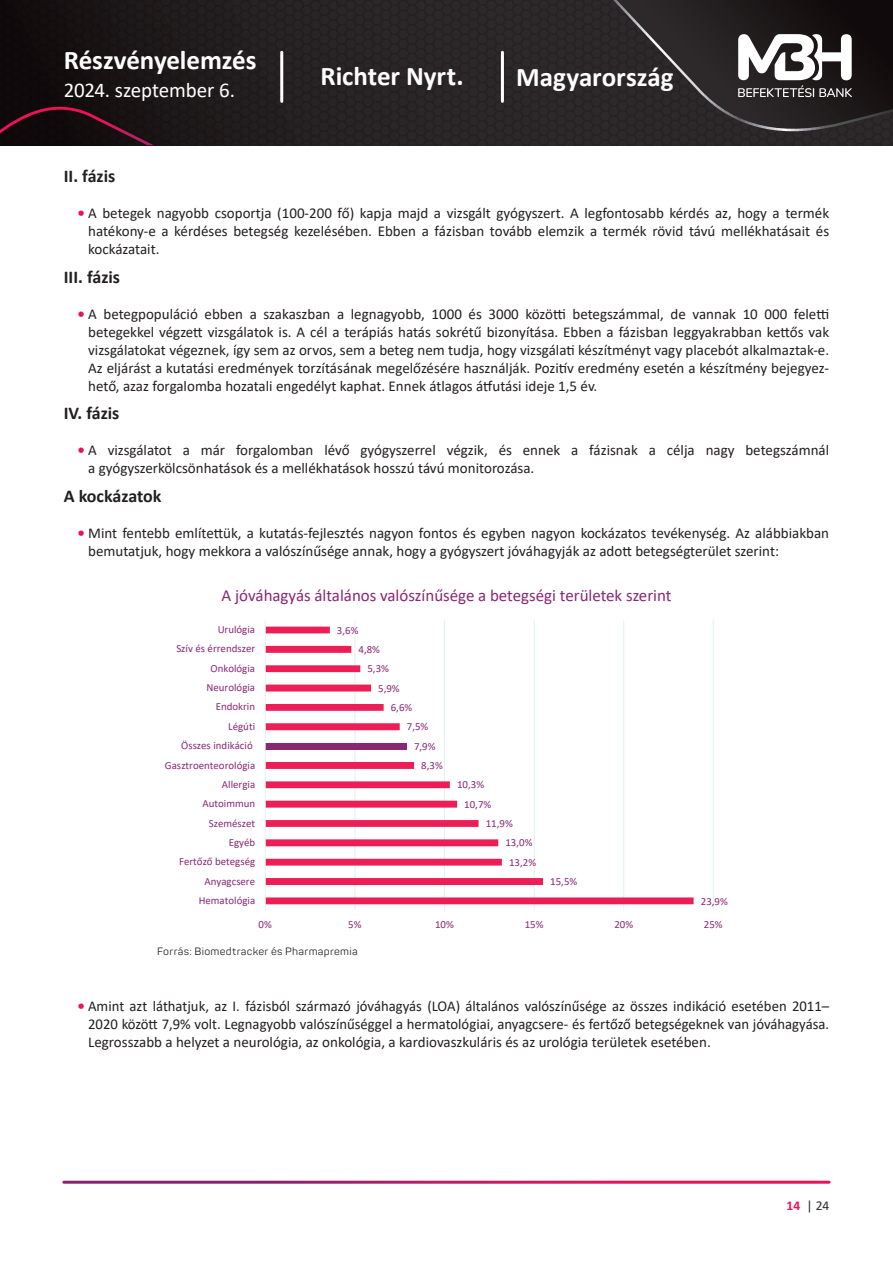
<style>
.page{position:relative;width:893px;height:1263px;background:#fff}
.page>*{position:absolute;margin:0;border:0;box-sizing:border-box;transform-origin:0 0}
.t1{font:700 27px "Calibri";letter-spacing:-.005em;color:#fff}
.t2{font:21px "Calibri";letter-spacing:-.01em;color:#fff}
.t3{font:700 18px "Calibri";color:#231f20}
.t4{font:16.95px "Calibri";color:#8a2774}
.t5{font:15px/18px "Calibri";color:#231f20;text-align:justify}
.t6{font:13.5px "Calibri";color:#2d292a}
.t7{font:10.8px "Calibri";color:#8a2774}
.t8{font:10.5px "Panton";letter-spacing:.025em;color:#231f20}
.s1{font-weight:700;color:#ed1255}
</style>
<div class="page">
<svg style="left:0;top:0;width:893px;height:146px;background:#231e1f"></svg>
<svg style="left:0;top:107px;width:154px;height:38px;background:#230d14"></svg>
<svg style="left:606px;top:0;width:287px;height:139px;background:#383435"></svg>
<hr style="left:280px;top:52px;width:3px;height:49px;background:#fff">
<hr style="left:501px;top:52px;width:3px;height:49px;background:#fff">
<hr style="left:354px;top:620px;width:1px;height:290px;background:#e1f2f2">
<hr style="left:444px;top:620px;width:1px;height:290px;background:#e1f2f2">
<hr style="left:534px;top:620px;width:1px;height:290px;background:#e1f2f2">
<hr style="left:623px;top:620px;width:1px;height:290px;background:#e1f2f2">
<hr style="left:713px;top:620px;width:1px;height:290px;background:#e1f2f2">
<svg style="left:266px;top:627px;width:428px;height:277px"></svg>
<hr style="left:265px;top:620px;width:1px;height:290px;background:#e1f2f2">
<h1 class="t1" style="left:64px;top:41px;width:194px">Részvényelemzés</h1>
<h2 class="t2" style="left:64px;top:76px;width:173px">2024. szeptember 6.</h2>
<h1 class="t1" style="left:321px;top:57px;width:145px">Richter Nyrt.</h1>
<h1 class="t1" style="left:516px;top:58px;width:159px">Magyarország</h1>
<p class="t3" style="left:64px;top:163px;width:53px">II. fázis</p>
<p class="t5" style="left:88px;top:204px;width:742px;text-indent:-11px"><span class="s1">•</span> A betegek nagyobb csoportja (100-200 fő) kapja majd a vizsgált gyógyszert. A legfontosabb kérdés az, hogy a termék hatékony-e a kérdéses betegség kezelésében. Ebben a fázisban tovább elemzik a termék rövid távú mellékhatásait és kockázatait.</p>
<p class="t3" style="left:64px;top:264px;width:58px">III. fázis</p>
<p class="t5" style="left:88px;top:304px;width:742px;text-indent:-11px"><span class="s1">•</span> A betegpopuláció ebben a szakaszban a legnagyobb, 1000 és 3000 közötti betegszámmal, de vannak 10 000 feletti betegekkel végzett vizsgálatok is. A cél a terápiás hatás sokrétű bizonyítása. Ebben a fázisban leggyakrabban kettős vak vizsgálatokat végeznek, így sem az orvos, sem a beteg nem tudja, hogy vizsgálati készítményt vagy placebót alkalmaztak-e.<br>Az eljárást a kutatási eredmények torzításának megelőzésére használják. Pozitív eredmény esetén a készítmény bejegyez&shy;hető, azaz forgalomba hozatali engedélyt kaphat. Ennek átlagos átfutási ideje 1,5 év.</p>
<p class="t3" style="left:64px;top:400px;width:57px">IV. fázis</p>
<p class="t5" style="left:88px;top:441px;width:742px;text-indent:-11px"><span class="s1">•</span> A vizsgálatot a már forgalomban lévő gyógyszerrel végzik, és ennek a fázisnak a célja nagy betegszámnál a gyógyszerkölcsönhatások és a mellékhatások hosszú távú monitorozása.</p>
<p class="t3" style="left:64px;top:483px;width:99px">A kockázatok</p>
<p class="t5" style="left:88px;top:523px;width:742px;text-indent:-11px"><span class="s1">•</span> Mint fentebb említettük, a kutatás-fejlesztés nagyon fontos és egyben nagyon kockázatos tevékenység. Az alábbiakban bemutatjuk, hogy mekkora a valószínűsége annak, hogy a gyógyszert jóváhagyják az adott betegségterület szerint:</p>
<p class="t4" style="left:222px;top:583px;width:452px">A jóváhagyás általános valószínűsége a betegségi területek szerint</p>
<p class="t7" style="left:218px;top:622px;width:39px">Urulógia</p>
<p class="t7" style="left:337px;top:623px;width:23px">3,6%</p>
<p class="t7" style="left:176px;top:641px;width:80px">Szív és érrendszer</p>
<p class="t7" style="left:358px;top:642px;width:23px">4,8%</p>
<p class="t7" style="left:211px;top:661px;width:46px">Onkológia</p>
<p class="t7" style="left:367px;top:661px;width:23px">5,3%</p>
<p class="t7" style="left:206px;top:680px;width:50px">Neurológia</p>
<p class="t7" style="left:378px;top:681px;width:23px">5,9%</p>
<p class="t7" style="left:216px;top:699px;width:41px">Endokrin</p>
<p class="t7" style="left:391px;top:700px;width:23px">6,6%</p>
<p class="t7" style="left:228px;top:719px;width:28px">Légúti</p>
<p class="t7" style="left:407px;top:719px;width:23px">7,5%</p>
<p class="t7" style="left:181px;top:738px;width:73px">Összes indikáció</p>
<p class="t7" style="left:414px;top:739px;width:23px">7,9%</p>
<p class="t7" style="left:165px;top:757px;width:92px">Gasztroenteorológia</p>
<p class="t7" style="left:421px;top:758px;width:23px">8,3%</p>
<p class="t7" style="left:222px;top:777px;width:35px">Allergia</p>
<p class="t7" style="left:457px;top:777px;width:29px">10,3%</p>
<p class="t7" style="left:203px;top:796px;width:54px">Autoimmun</p>
<p class="t7" style="left:464px;top:797px;width:29px">10,7%</p>
<p class="t7" style="left:209px;top:815px;width:48px">Szemészet</p>
<p class="t7" style="left:486px;top:816px;width:29px">11,9%</p>
<p class="t7" style="left:229px;top:835px;width:28px">Egyéb</p>
<p class="t7" style="left:505px;top:835px;width:29px">13,0%</p>
<p class="t7" style="left:179px;top:854px;width:78px">Fertőző betegség</p>
<p class="t7" style="left:509px;top:855px;width:29px">13,2%</p>
<p class="t7" style="left:204px;top:873px;width:52px">Anyagcsere</p>
<p class="t7" style="left:550px;top:874px;width:29px">15,5%</p>
<p class="t7" style="left:199px;top:893px;width:58px">Hematológia</p>
<p class="t7" style="left:701px;top:893px;width:29px">23,9%</p>
<p class="t7" style="left:259px;top:917px;width:15px">0%</p>
<p class="t7" style="left:348px;top:917px;width:15px">5%</p>
<p class="t7" style="left:435px;top:917px;width:20px">10%</p>
<p class="t7" style="left:525px;top:917px;width:20px">15%</p>
<p class="t7" style="left:614px;top:917px;width:20px">20%</p>
<p class="t7" style="left:704px;top:917px;width:20px">25%</p>
<p class="t8" style="left:157px;top:945px;width:202px">Forrás: Biomedtracker és Pharmapremia</p>
<p class="t5" style="left:88px;top:997px;width:743px;text-indent:-11px"><span class="s1">•</span> Amint azt láthatjuk, az I. fázisból származó jóváhagyás (LOA) általános valószínűsége az összes indikáció esetében 2011– 2020 között 7,9% volt. Legnagyobb valószínűséggel a hermatológiai, anyagcsere- és fertőző betegségeknek van jóváhagyása.<br>Legrosszabb a helyzet a neurológia, az onkológia, a kardiovaszkuláris és az urológia területek esetében.</p>
<p class="t6" style="left:787px;top:1196px;width:44px"><span class="s1">14</span> | 24</p>
</div>
